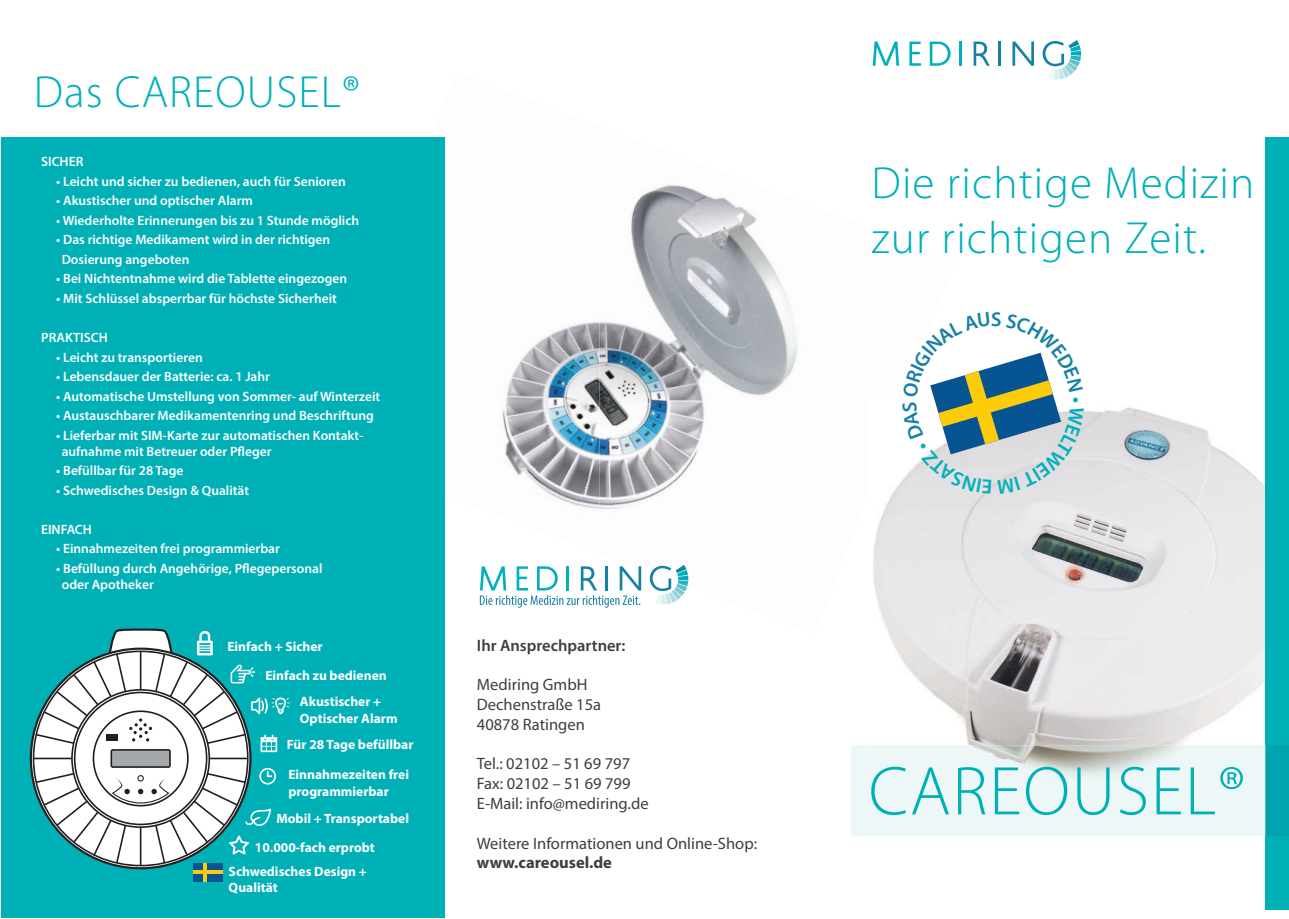
<style>
.page{position:relative;width:1289px;height:919px;background:#fff}
.page>*{position:absolute;margin:0;border:0;box-sizing:border-box;transform-origin:0 0}
.t1{font:300 69.45px "Myriad Pro";letter-spacing:.025em;color:#00b0b7}
.t2{font:300 45.15px/54.3px "Myriad Pro";letter-spacing:.025em;color:#00b0b7}
.t3{font:16.5px/19.8px "Myriad Pro";color:#3e3e3f}
.t4{font:600 16.5px "Myriad Pro";color:#3e3e3f}
.t5{font:700 16.5px "Myriad Pro";color:#3e3e3f}
.t6{font:600 13.5px/16.2px "Myriad Pro";color:#fff}
.t7{font:700 13.5px/16.5px "Myriad Pro";color:#fff}
</style>
<div class="page">
<img style="left:873px;top:407px;width:392px;height:338px">
<img style="left:630px;top:185px;width:90px;height:56px">
<img style="left:720px;top:197px;width:59px;height:81px">
<img style="left:444px;top:166px;width:1px;height:94px">
<img style="left:586px;top:241px;width:134px;height:93px">
<img style="left:706px;top:278px;width:87px;height:38px">
<img style="left:444px;top:260px;width:1px;height:93px">
<img style="left:507px;top:322px;width:79px;height:69px">
<img style="left:515px;top:334px;width:84px;height:168px">
<img style="left:444px;top:391px;width:106px;height:131px">
<img style="left:565px;top:449px;width:34px;height:60px">
<img style="left:655px;top:316px;width:86px;height:32px">
<img style="left:741px;top:316px;width:57px;height:69px">
<img style="left:599px;top:316px;width:56px;height:129px">
<img style="left:606px;top:348px;width:135px;height:97px">
<img style="left:704px;top:385px;width:77px;height:60px">
<img style="left:599px;top:445px;width:100px;height:134px">
<img style="left:668px;top:482px;width:31px;height:101px">
<img style="left:873px;top:407px;width:30px;height:90px">
<div style="left:1265px;top:137px;width:23px;height:772px;background:#00b0b7"></div>
<div style="left:1px;top:137px;width:443px;height:781px;background:#00b0b7"></div>
<hr style="left:850px;top:745px;width:1px;height:91px;background:#eef7f7">
<svg style="left:851px;top:745px;width:437px;height:91px;background:#dceded"></svg>
<svg style="left:649px;top:564px;width:39px;height:40px"></svg>
<svg style="left:872px;top:42px;width:27px;height:24px"></svg>
<svg style="left:909px;top:42px;width:11px;height:24px"></svg>
<svg style="left:929px;top:42px;width:21px;height:24px"></svg>
<hr style="left:959px;top:42px;width:2px;height:24px;background:#00b0bc">
<svg style="left:973px;top:42px;width:17px;height:24px"></svg>
<hr style="left:998px;top:42px;width:2px;height:24px;background:#1581a3">
<svg style="left:1012px;top:42px;width:21px;height:24px"></svg>
<svg style="left:1042px;top:40px;width:39px;height:40px"></svg>
<svg style="left:480px;top:566px;width:161px;height:41px"></svg>
<hr style="left:140px;top:754px;width:1px;height:111px;background:#211e1e">
<div style="left:194px;top:863px;width:29px;height:18px;background:#095492"></div>
<hr style="left:203px;top:863px;width:4px;height:18px;background:#fccb0d">
<hr style="left:194px;top:870px;width:29px;height:4px;background:#fccb0d">
<svg style="left:34px;top:628px;width:256px;height:236px"></svg>
<svg style="left:902px;top:352px;width:182px;height:142px"></svg>
<h2 class="t2" style="left:34px;top:64px;width:328px">Das CAREOUSEL®</h2>
<p class="t6" style="left:41px;top:153px;width:44px">SICHER</p>
<p class="t6" style="left:56px;top:173px;width:291px">• Leicht und sicher zu bedienen, auch für Senioren</p>
<p class="t6" style="left:56px;top:192px;width:198px">• Akustischer und optischer Alarm</p>
<p class="t6" style="left:56px;top:212px;width:304px">• Wiederholte Erinnerungen bis zu 1 Stunde möglich</p>
<p class="t6" style="left:62px;top:230px;width:270px;line-height:19.5px;text-indent:-6px">• Das richtige Medikament wird in der richtigen<br>Dosierung angeboten</p>
<p class="t6" style="left:56px;top:270px;width:292px">• Bei Nichtentnahme wird die Tablette eingezogen</p>
<p class="t6" style="left:56px;top:290px;width:282px">• Mit Schlüssel absperrbar für höchste Sicherheit</p>
<p class="t6" style="left:41px;top:329px;width:68px">PRAKTISCH</p>
<p class="t6" style="left:56px;top:348px;width:148px">• Leicht zu transportieren</p>
<p class="t6" style="left:56px;top:368px;width:215px">• Lebensdauer der Batterie: ca. 1 Jahr</p>
<p class="t6" style="left:56px;top:387px;width:326px">• Automatische Umstellung von Sommer- auf Winterzeit</p>
<p class="t6" style="left:56px;top:407px;width:319px">• Austauschbarer Medikamentenring und Beschriftung</p>
<p class="t6" style="left:62px;top:426px;width:303px;text-indent:-6px">• Lieferbar mit SIM-Karte zur automatischen Kontakt&shy;aufnahme mit Betreuer oder Pfleger</p>
<p class="t6" style="left:56px;top:462px;width:129px">• Befüllbar für 28 Tage</p>
<p class="t6" style="left:56px;top:482px;width:194px">• Schwedisches Design &amp; Qualität</p>
<p class="t6" style="left:41px;top:521px;width:52px">EINFACH</p>
<p class="t6" style="left:56px;top:540px;width:225px">• Einnahmezeiten frei programmierbar</p>
<p class="t6" style="left:62px;top:559px;width:262px;text-indent:-6px">• Befüllung durch Angehörige, Pflegepersonal oder Apotheker</p>
<p class="t7" style="left:265px;top:632px;width:123px;line-height:28.5px;text-indent:-38px">Einfach + Sicher<br>Einfach zu bedienen</p>
<p class="t7" style="left:300px;top:693px;width:99px">Akustischer +<br>Optischer Alarm</p>
<p class="t7" style="left:287px;top:736px;width:128px">Für 28 Tage befüllbar</p>
<p class="t7" style="left:288px;top:766px;width:122px">Einnahmezeiten frei programmierbar</p>
<p class="t7" style="left:255px;top:803px;width:156px;line-height:29px;text-indent:22px">Mobil + Transportabel<br>10.000-fach erprobt</p>
<p class="t7" style="left:229px;top:862px;width:140px">Schwedisches Design +<br>Qualität</p>
<p class="t4" style="left:477px;top:634px;width:150px">Ihr Ansprechpartner:</p>
<p class="t3" style="left:477px;top:674px;width:126px">Mediring GmbH<br>Dechenstraße 15a<br>40878 Ratingen</p>
<p class="t3" style="left:477px;top:753px;width:173px">Tel.: 02102 – 51 69 797<br>Fax: 02102 – 51 69 799<br>E-Mail: info@mediring.de</p>
<p class="t3" style="left:477px;top:832px;width:282px">Weitere Informationen und Online-Shop:</p>
<p class="t5" style="left:477px;top:852px;width:137px">www.careousel.de</p>
<h2 class="t2" style="left:871px;top:156px;width:384px">Die richtige Medizin zur richtigen Zeit.</h2>
<h1 class="t1" style="left:868px;top:749px;width:378px">CAREOUSEL®</h1>
</div>
